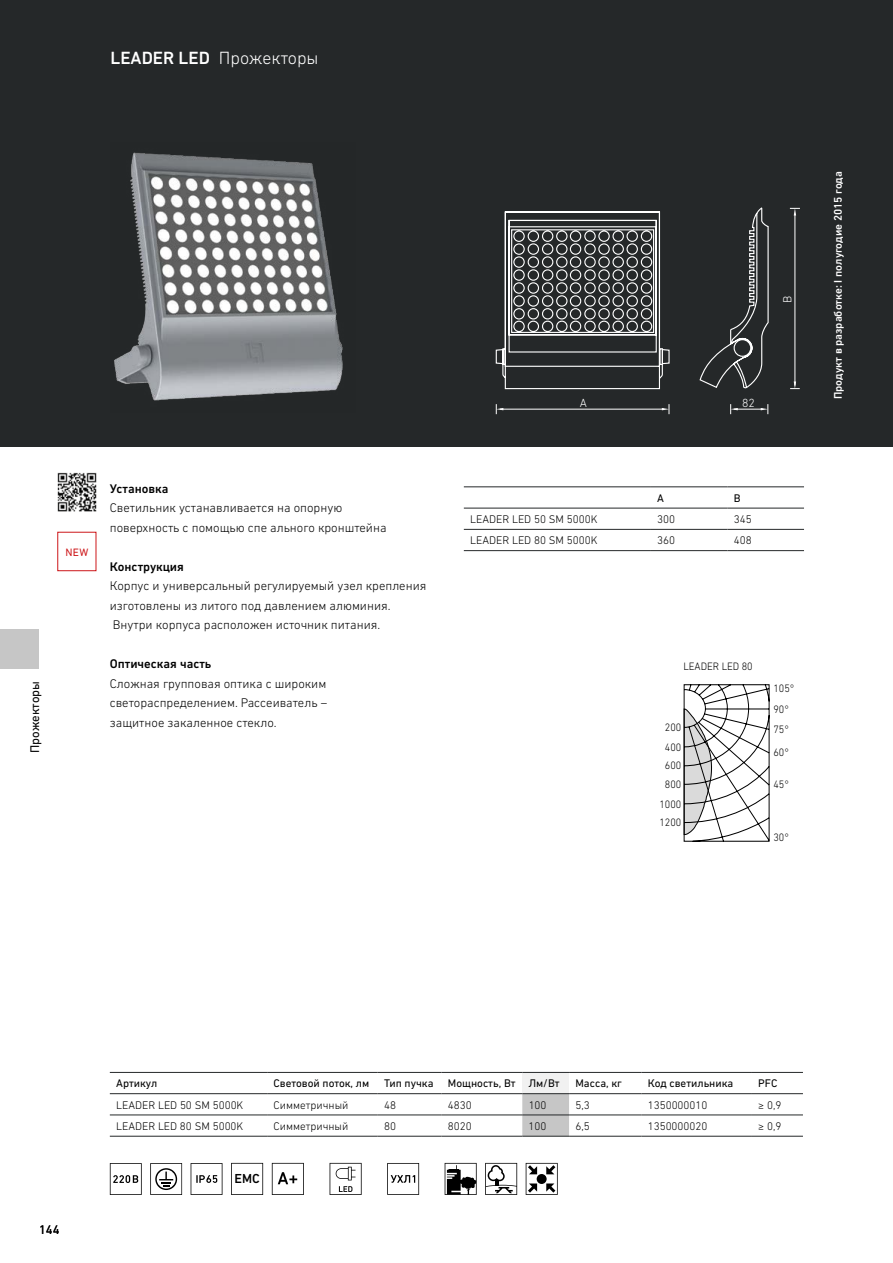
<style>
.page{position:relative;width:893px;height:1263px;background:#fff}
.page>*{position:absolute;margin:0;border:0;box-sizing:border-box;transform-origin:0 0}
.t1{font:300 18px "DIN Next W1 G";color:#fff}
.t2{font:500 13.35px "DIN Next W1 G";color:#000}
.t3{font:300 12.75px/19.5px "DIN Next W1 G";color:#000}
.t4{font:500 12.75px "DIN Next W1 G";color:#000}
.t5{font:12.75px "DIN Next W1 G";color:#000}
.t6{font:300 12px "DIN Next W1 G";color:#fff}
.t7{font:300 11.25px "DIN Next W1 G";color:#000}
.t8{font:11.25px "DIN Next W1 G";color:#000}
.t9{font:500 11.25px "DIN Next W1 G";color:#fff}
.t10{font:300 10.95px/21.5px "DIN Next W1 G";color:#000;scale:.94 1}
.t11{font:10.95px "DIN Next W1 G";color:#cd171a}
.s1{font-weight:500}
</style>
<div class="page">
<div style="left:0;top:0;width:893px;height:446px;background:#252829"></div>
<div style="left:0;top:629px;width:39px;height:39px;background:#c6c6c6"></div>
<div style="left:522px;top:1072px;width:47px;height:22px;background:#f1f1f1"></div>
<svg style="left:522px;top:1094px;width:47px;height:42px;background:#c2c2c2"></svg>
<hr style="left:110px;top:1115px;width:157px;height:1px;background:#252829">
<hr style="left:110px;top:1136px;width:157px;height:1px;background:#252829">
<hr style="left:267px;top:1115px;width:111px;height:1px;background:#252829">
<hr style="left:378px;top:1115px;width:63px;height:1px;background:#252829">
<hr style="left:441px;top:1115px;width:81px;height:1px;background:#252829">
<hr style="left:522px;top:1115px;width:47px;height:1px;background:#252829">
<hr style="left:267px;top:1136px;width:111px;height:1px;background:#252829">
<hr style="left:378px;top:1136px;width:63px;height:1px;background:#252829">
<hr style="left:441px;top:1136px;width:81px;height:1px;background:#252829">
<hr style="left:522px;top:1136px;width:47px;height:1px;background:#252829">
<hr style="left:569px;top:1115px;width:72px;height:1px;background:#252829">
<hr style="left:569px;top:1136px;width:72px;height:1px;background:#252829">
<hr style="left:641px;top:1115px;width:111px;height:1px;background:#252829">
<hr style="left:641px;top:1136px;width:111px;height:1px;background:#252829">
<hr style="left:752px;top:1115px;width:51px;height:1px;background:#252829">
<hr style="left:752px;top:1136px;width:51px;height:1px;background:#252829">
<hr style="left:110px;top:1072px;width:157px;height:1px;background:#252829">
<hr style="left:267px;top:1072px;width:111px;height:1px;background:#252829">
<hr style="left:378px;top:1072px;width:63px;height:1px;background:#252829">
<hr style="left:441px;top:1072px;width:81px;height:1px;background:#252829">
<hr style="left:522px;top:1072px;width:47px;height:1px;background:#252829">
<hr style="left:569px;top:1072px;width:72px;height:1px;background:#252829">
<hr style="left:641px;top:1072px;width:111px;height:1px;background:#252829">
<hr style="left:752px;top:1072px;width:51px;height:1px;background:#252829">
<hr style="left:110px;top:1093px;width:157px;height:1px;background:#252829">
<hr style="left:267px;top:1093px;width:111px;height:1px;background:#252829">
<hr style="left:378px;top:1093px;width:63px;height:1px;background:#252829">
<hr style="left:441px;top:1093px;width:81px;height:1px;background:#252829">
<hr style="left:522px;top:1093px;width:47px;height:1px;background:#252829">
<hr style="left:569px;top:1093px;width:72px;height:1px;background:#252829">
<hr style="left:641px;top:1093px;width:111px;height:1px;background:#252829">
<hr style="left:752px;top:1093px;width:51px;height:1px;background:#252829">
<hr style="left:651px;top:529px;width:76px;height:1px;background:#252829">
<hr style="left:727px;top:529px;width:77px;height:1px;background:#252829">
<hr style="left:651px;top:550px;width:76px;height:1px;background:#252829">
<hr style="left:727px;top:550px;width:77px;height:1px;background:#252829">
<hr style="left:464px;top:529px;width:187px;height:1px;background:#252829">
<hr style="left:464px;top:550px;width:187px;height:1px;background:#252829">
<hr style="left:464px;top:487px;width:187px;height:1px;background:#252829">
<hr style="left:651px;top:487px;width:76px;height:1px;background:#252829">
<hr style="left:727px;top:487px;width:77px;height:1px;background:#252829">
<hr style="left:464px;top:508px;width:187px;height:1px;background:#252829">
<hr style="left:651px;top:508px;width:76px;height:1px;background:#252829">
<hr style="left:727px;top:508px;width:77px;height:1px;background:#252829">
<svg style="left:330px;top:1163px;width:32px;height:32px"></svg>
<svg style="left:387px;top:1163px;width:32px;height:32px"></svg>
<svg style="left:526px;top:1163px;width:32px;height:32px"></svg>
<svg style="left:485px;top:1163px;width:32px;height:32px"></svg>
<svg style="left:445px;top:1163px;width:32px;height:32px"></svg>
<svg style="left:191px;top:1163px;width:31px;height:32px"></svg>
<svg style="left:110px;top:1163px;width:32px;height:32px"></svg>
<svg style="left:150px;top:1163px;width:32px;height:32px"></svg>
<svg style="left:231px;top:1163px;width:32px;height:32px"></svg>
<svg style="left:272px;top:1163px;width:32px;height:32px"></svg>
<img style="left:57px;top:472px;width:40px;height:40px">
<svg style="left:57px;top:531px;width:40px;height:40px"></svg>
<img style="left:114px;top:152px;width:229px;height:249px">
<svg style="left:495px;top:207px;width:274px;height:183px"></svg>
<svg style="left:662px;top:404px;width:8px;height:10px"></svg>
<svg style="left:496px;top:404px;width:7px;height:10px"></svg>
<hr style="left:500px;top:409px;width:164px;height:1px;background:#fff">
<svg style="left:730px;top:404px;width:38px;height:10px"></svg>
<hr style="left:794px;top:214px;width:1px;height:171px;background:#fff">
<svg style="left:790px;top:381px;width:10px;height:8px"></svg>
<svg style="left:790px;top:208px;width:10px;height:8px"></svg>
<svg style="left:683px;top:684px;width:87px;height:158px"></svg>
<h1 class="t1" style="left:111px;top:47px;width:210px"><span class="s1">LEADER LED</span> Прожекторы</h1>
<p class="t5" style="left:27px;top:753px;width:73px;rotate:-90deg">Прожекторы</p>
<p class="t11" style="left:65px;top:545px;width:24px">NEW</p>
<p class="t4" style="left:110px;top:481px;width:60px">Установка</p>
<p class="t3" style="left:110px;top:498px;width:278px">Светильник устанавливается на опорную поверхность с помощью спе ального кронштейна</p>
<p class="t4" style="left:110px;top:559px;width:76px">Конструкция</p>
<p class="t3" style="left:110px;top:576px;width:318px">Корпус и универсальный регулируемый узел крепления изготовлены из литого под давлением алюминия.<br>Внутри корпуса расположен источник питания.</p>
<p class="t4" style="left:110px;top:657px;width:103px">Оптическая часть</p>
<p class="t3" style="left:110px;top:674px;width:219px;text-align:justify">Сложная групповая оптика с широким светораспределением. Рассеиватель – защитное закаленное стекло.</p>
<p class="t6" style="left:781px;top:303px;width:9px;rotate:-90deg">B</p>
<p class="t6" style="left:580px;top:396px;width:9px">A</p>
<p class="t6" style="left:742px;top:396px;width:14px">82</p>
<p class="t8" style="left:657px;top:491px;width:8px">А</p>
<p class="t8" style="left:734px;top:491px;width:8px">B</p>
<p class="t7" style="left:470px;top:513px;width:129px">LEADER LED 50 SM 5000K</p>
<p class="t7" style="left:657px;top:513px;width:19px">300</p>
<p class="t7" style="left:734px;top:513px;width:19px">345</p>
<p class="t7" style="left:470px;top:534px;width:129px">LEADER LED 80 SM 5000K</p>
<p class="t7" style="left:657px;top:534px;width:19px">360</p>
<p class="t7" style="left:734px;top:534px;width:19px">408</p>
<p class="t9" style="left:831px;top:399px;width:229px;rotate:-90deg">Продукт в разработке: I полугодие 2015 года</p>
<p class="t10" style="left:683px;top:655px;width:75px">LEADER LED 80</p>
<p class="t10" style="left:665px;top:717px;width:19px">200</p>
<p class="t10" style="left:665px;top:756px;width:19px;line-height:18.3px">600<br>800</p>
<p class="t10" style="left:659px;top:794px;width:25px;line-height:18.6px">1000<br>1200</p>
<p class="t10" style="left:665px;top:736px;width:19px">400</p>
<p class="t10" style="left:773px;top:677px;width:24px">105°<br>90°</p>
<p class="t10" style="left:773px;top:717px;width:18px;line-height:23.7px">75°<br>60°</p>
<p class="t10" style="left:773px;top:773px;width:18px">45°</p>
<p class="t10" style="left:773px;top:827px;width:18px">30°</p>
<p class="t5" style="left:39px;top:1222px;width:22px">144</p>
<p class="t8" style="left:116px;top:1077px;width:43px">Артикул</p>
<p class="t8" style="left:274px;top:1077px;width:97px">Световой поток, лм</p>
<p class="t8" style="left:384px;top:1077px;width:51px">Тип пучка</p>
<p class="t8" style="left:448px;top:1077px;width:113px">Мощность, Вт Лм/Вт</p>
<p class="t8" style="left:575px;top:1077px;width:48px">Масса, кг</p>
<p class="t8" style="left:648px;top:1077px;width:87px">Код светильника</p>
<p class="t8" style="left:758px;top:1077px;width:21px">PFC</p>
<p class="t7" style="left:116px;top:1098px;width:129px">LEADER LED 50 SM 5000K</p>
<p class="t7" style="left:274px;top:1098px;width:76px">Симметричный</p>
<p class="t7" style="left:384px;top:1098px;width:13px">48</p>
<p class="t7" style="left:448px;top:1098px;width:25px">4830</p>
<p class="t7" style="left:529px;top:1098px;width:19px">100</p>
<p class="t7" style="left:575px;top:1098px;width:16px">5,3</p>
<p class="t7" style="left:648px;top:1098px;width:61px">1350000010</p>
<p class="t7" style="left:758px;top:1098px;width:25px">≥ 0,9</p>
<p class="t7" style="left:116px;top:1119px;width:129px">LEADER LED 80 SM 5000K</p>
<p class="t7" style="left:273px;top:1119px;width:76px">Симметричный</p>
<p class="t7" style="left:384px;top:1119px;width:13px">80</p>
<p class="t7" style="left:448px;top:1119px;width:25px">8020</p>
<p class="t7" style="left:529px;top:1119px;width:19px">100</p>
<p class="t7" style="left:575px;top:1119px;width:16px">6,5</p>
<p class="t7" style="left:648px;top:1119px;width:61px">1350000020</p>
<p class="t7" style="left:758px;top:1119px;width:25px">≥ 0,9</p>
<p class="t2" style="left:234px;top:1171px;width:27px">EMC</p>
</div>
